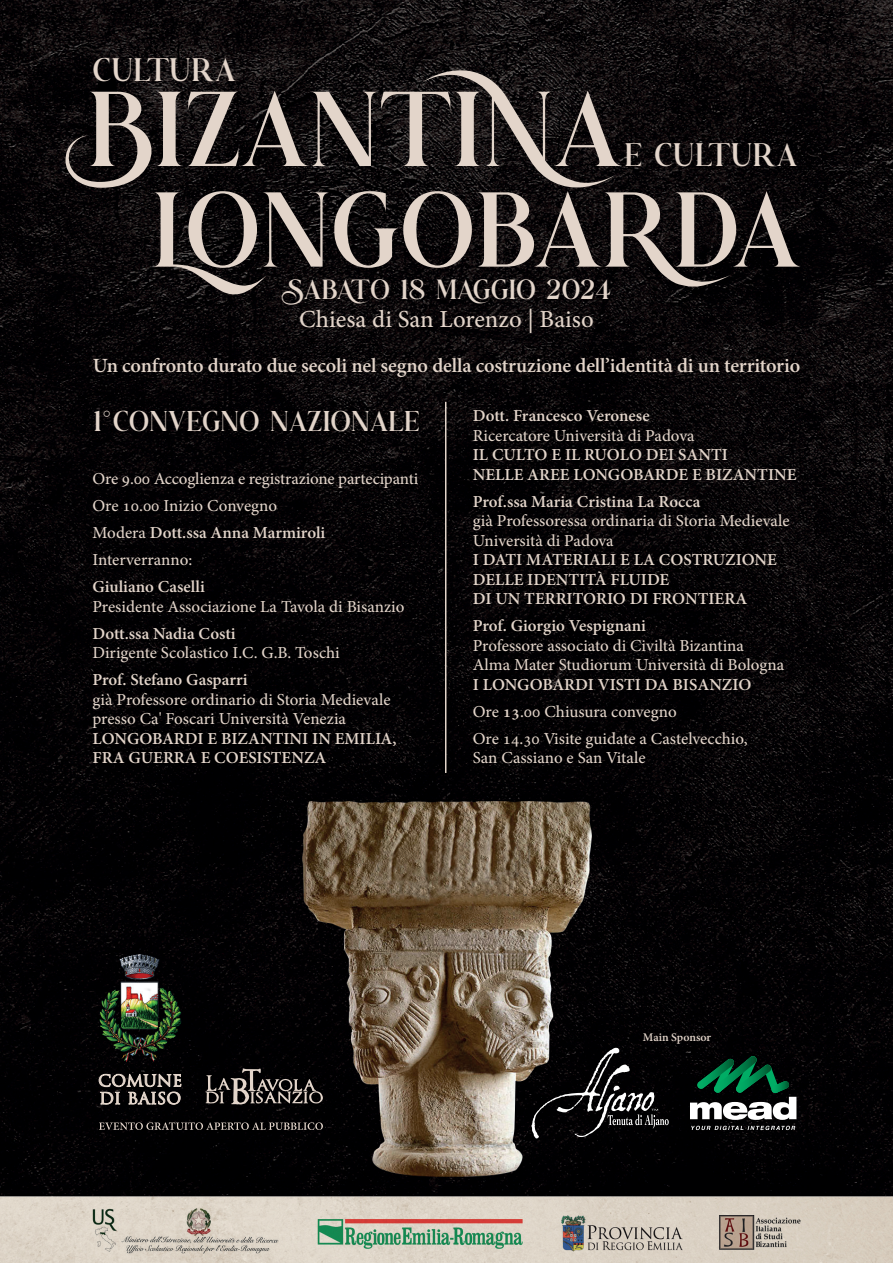
<style>
.page{position:relative;width:893px;height:1263px;background:#fff}
.page>*{position:absolute;margin:0;border:0;box-sizing:border-box;transform-origin:0 0}
.t1{font:106.5px "Astrid";color:#e3d5ca}
.t2{font:32.7px "Astrid";color:#e3d5ca}
.t3{font:28.65px "Astrid";color:#e3d5ca}
.t4{font:27.9px "Astrid";letter-spacing:-.015em;color:#e3d5ca}
.t5{font:24.15px "Adobe Hebrew";color:#e3d5ca}
.t6{font:700 19.8px "Adobe Hebrew";letter-spacing:-.01em;color:#e3d5ca}
.t7{font:16.5px/27px "Adobe Hebrew";letter-spacing:-.005em;color:#e3d5ca}
.t8{font:700 16.5px/19.5px "Adobe Hebrew";color:#e3d5ca}
.t9{font:700 11.55px "Adobe Hebrew";letter-spacing:-.005em;color:#e3d5ca}
.s1{font-weight:700}
</style>
<div class="page">
<img style="left:0;top:1196px;width:893px;height:67px">
<img style="left:93px;top:1209px;width:186px;height:44px">
<img style="left:0;top:0;width:893px;height:1196px">
<img style="left:292px;top:791px;width:309px;height:388px">
<svg style="left:99px;top:1122px;width:224px;height:8px;background:#413c3a"></svg>
<img style="left:99px;top:955px;width:82px;height:108px">
<svg style="left:99px;top:1074px;width:82px;height:35px;background:#474340"></svg>
<svg style="left:205px;top:1068px;width:118px;height:36px;background:#393534"></svg>
<img style="left:561px;top:1213px;width:122px;height:39px">
<img style="left:315px;top:1215px;width:210px;height:35px">
<img style="left:719px;top:1215px;width:82px;height:34px">
<svg style="left:691px;top:1126px;width:104px;height:4px"></svg>
<svg style="left:690px;top:1056px;width:106px;height:64px"></svg>
<svg style="left:531px;top:1048px;width:138px;height:90px;background:#242323"></svg>
<hr style="left:445px;top:402px;width:1px;height:371px;background:#e3d5ca">
<h2 class="t2" style="left:93px;top:49px;width:145px">CULTURA</h2>
<h1 class="t1" style="left:64px;top:62px;width:616px">BIZANTINA</h1>
<h2 class="t2" style="left:624px;top:134px;width:175px">E CULTURA</h2>
<h1 class="t1" style="left:151px;top:163px;width:650px">LONGOBARDA</h1>
<h3 class="t4" style="left:281px;top:272px;width:332px">SABATO 18 MAGGIO 2024</h3>
<h3 class="t5" style="left:299px;top:305px;width:296px">Chiesa di San Lorenzo | Baiso</h3>
<p class="t6" style="left:93px;top:353px;width:709px">Un confronto durato due secoli nel segno della costruzione dell’identità di un territorio</p>
<h3 class="t3" style="left:93px;top:403px;width:329px">1°CONVEGNO NAZIONALE</h3>
<p class="t7" style="left:92px;top:466px;width:327px">Ore 9.00 Accoglienza e registrazione partecipanti<br>Ore 10.00 Inizio Convegno<br>Modera <span class="s1">Dott.ssa Anna Marmiroli<br></span>Interverranno:</p>
<p class="t8" style="left:92px;top:577px;width:114px">Giuliano Caselli</p>
<p class="t7" style="left:92px;top:593px;width:313px">Presidente Associazione La Tavola di Bisanzio</p>
<p class="t8" style="left:92px;top:624px;width:145px">Dott.ssa Nadia Costi</p>
<p class="t7" style="left:92px;top:640px;width:249px">Dirigente Scolastico I.C. G.B. Toschi</p>
<p class="t8" style="left:92px;top:670px;width:157px">Prof. Stefano Gasparri</p>
<p class="t7" style="left:92px;top:690px;width:300px;line-height:19.5px">già Professore ordinario di Storia Medievale presso Ca' Foscari Università Venezia</p>
<p class="t8" style="left:92px;top:729px;width:306px">LONGOBARDI E BIZANTINI IN EMILIA,<br>FRA GUERRA E COESISTENZA</p>
<p class="t8" style="left:473px;top:406px;width:178px">Dott. Francesco Veronese</p>
<p class="t7" style="left:473px;top:422px;width:223px">Ricercatore Università di Padova</p>
<p class="t8" style="left:473px;top:445px;width:325px">IL CULTO E IL RUOLO DEI SANTI<br>NELLE AREE LONGOBARDE E BIZANTINE</p>
<p class="t8" style="left:473px;top:492px;width:229px">Prof.ssa Maria Cristina La Rocca</p>
<p class="t7" style="left:473px;top:511px;width:318px;line-height:19.5px">già Professoressa ordinaria di Storia Medievale<br>Università di Padova</p>
<p class="t8" style="left:473px;top:550px;width:306px">I DATI MATERIALI E LA COSTRUZIONE<br>DELLE IDENTITÀ FLUIDE<br>DI UN TERRITORIO DI FRONTIERA</p>
<p class="t8" style="left:473px;top:616px;width:175px">Prof. Giorgio Vespignani</p>
<p class="t7" style="left:473px;top:636px;width:313px;line-height:19.5px">Professore associato di Civiltà Bizantina<br>Alma Mater Studiorum Università di Bologna</p>
<p class="t7" style="left:473px;top:671px;width:280px"><span class="s1">I LONGOBARDI VISTI DA BISANZIO<br></span>Ore <span class="s1">13</span>.00 Chiusura convegno<br>Ore 14.30 Visite guidate a Castelvecchio,</p>
<p class="t7" style="left:473px;top:745px;width:174px">San Cassiano e San Vitale</p>
<p class="t9" style="left:643px;top:1030px;width:70px">Main Sponsor</p>
</div>
